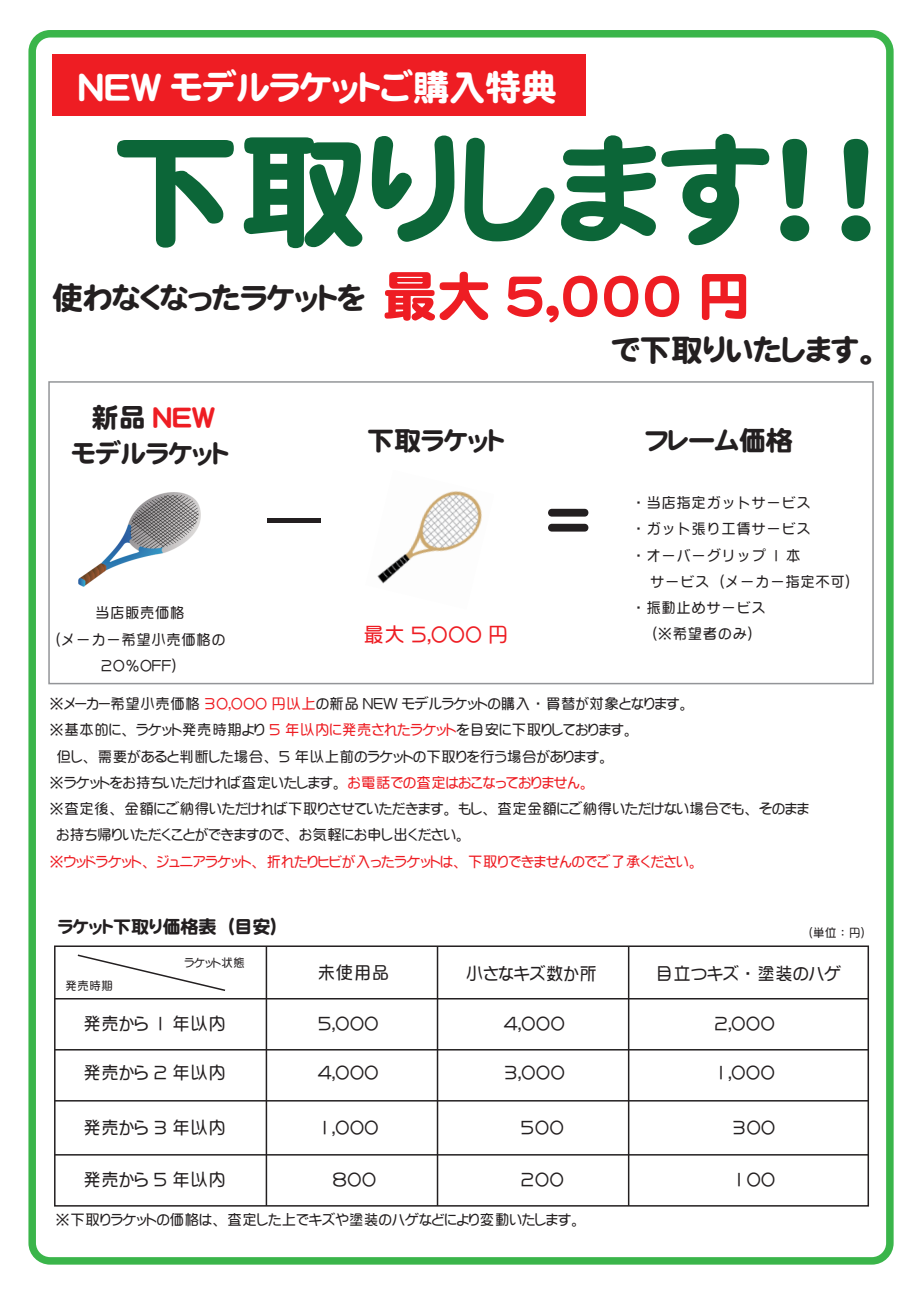
<style>
.page{position:relative;width:919px;height:1289px;background:#fff}
.page>*{position:absolute;margin:0;border:0;box-sizing:border-box;transform-origin:0 0}
.t1{font:127.5px "DF Maru Gothic SB WING RKSJ H";color:#0c6638}
.t2{font:54px "DFPOP Mix W4 WINP RKSJ H";color:#231f20}
.t3{font:54px "DF Maru Gothic SB WING RKSJ H";color:#231f20}
.t4{font:36px "DF Maru Gothic SB WING RKSJ H";color:#fff}
.t5{font:31.5px/51.4px "DF Maru Gothic SB WING RKSJ H";color:#231f20}
.t6{font:27px "DF Maru Gothic SB WING RKSJ H";color:#231f20}
.t7{font:27px "DF Maru Gothic SB WING RKSJ H";color:#ee1d23}
.t8{font:21px "DFPOP Mix W4 WINP RKSJ H";color:#ee1d23}
.t9{font:18px "DFPOP Mix W4 WING RKSJ H";color:#231f20}
.t10{font:18px "DF Maru Gothic SB WING RKSJ H";color:#231f20}
.t11{font:15px/26.2px "DFPOP Mix W4 WING RKSJ H";color:#231f20}
.t12{font:15px/26.2px "DFPOP Mix W4 WINP RKSJ H";color:#231f20}
.t13{font:15px "DFPOP Mix W4 WING RKSJ H";color:#ee1d23}
.t14{font:12px "DFPOP Mix W4 WING RKSJ H";color:#231f20}
.s1{font-size:54px;color:#ee1d23}
.s2{color:#231f20}
.s3{color:#ee1d23}
</style>
<div class="page">
<div style="left:52px;top:54px;width:533px;height:62px;background:#ee1d23"></div>
<img style="left:79px;top:493px;width:122px;height:93px">
<img style="left:377px;top:491px;width:105px;height:93px">
<div style="left:28px;top:30px;width:865px;height:1234px;border:8px solid #3ab54a;border-radius:18px"></div>
<div style="left:54px;top:945px;width:815px;height:261px;border:2px solid #231f20"></div>
<hr style="left:55px;top:998px;width:813px;height:1px;background:#231f20">
<hr style="left:55px;top:1049px;width:813px;height:1px;background:#231f20">
<hr style="left:55px;top:1100px;width:813px;height:1px;background:#231f20">
<hr style="left:55px;top:1154px;width:813px;height:1px;background:#231f20">
<hr style="left:266px;top:946px;width:1px;height:259px;background:#231f20">
<hr style="left:437px;top:946px;width:1px;height:259px;background:#231f20">
<hr style="left:628px;top:946px;width:1px;height:259px;background:#231f20">
<svg style="left:77px;top:954px;width:149px;height:37px"></svg>
<div style="left:48px;top:381px;width:825px;height:303px;border:2px solid #939598"></div>
<h3 class="t4" style="left:78px;top:69px;width:480px">NEW モデルラケットご購入特典</h3>
<h1 class="t1" style="left:112px;top:126px;width:783px">下取りします！！</h1>
<h3 class="t5" style="left:611px;top:273px;width:264px;text-indent:-560px">使わなくなったラケットを<span class="s1">最大 5,000 円<br></span>で下取りいたします。</h3>
<h3 class="t7" style="left:92px;top:403px;width:125px"><span class="s2">新品</span> NEW</h3>
<h3 class="t6" style="left:71px;top:439px;width:159px">モデルラケット</h3>
<h3 class="t6" style="left:645px;top:427px;width:149px">フレーム価格</h3>
<p class="t12" style="left:631px;top:490px;width:230px">・当店指定ガットサービス<br>・ガット張り工賃サービス<br>・オーバーグリップ 1 本<br>　サービス（メーカー指定不可）・振動止めサービス<br>　（※希望者のみ）</p>
<h3 class="t6" style="left:367px;top:427px;width:139px">下取ラケット</h3>
<h2 class="t3" style="left:547px;top:493px;width:44px">＝</h2>
<h2 class="t2" style="left:267px;top:493px;width:55px">―</h2>
<p class="t12" style="left:95px;top:600px;width:91px">当店販売価格</p>
<p class="t12" style="left:46px;top:626px;width:181px">（メーカー希望小売価格の</p>
<p class="t12" style="left:101px;top:653px;width:87px">20％OFF）</p>
<h3 class="t8" style="left:363px;top:623px;width:147px">最大 5,000 円</h3>
<p class="t11" style="left:49px;top:691px;width:761px">※メーカー希望小売価格 <span class="s3">30,000 円以上</span>の新品 NEW モデルラケットの購入・買替が対象となります。<br>※基本的に、ラケット発売時期より <span class="s3">5 年以内に発売されたラケット</span>を目安に下取りしております。<br>　但し、需要があると判断した場合、 5 年以上前のラケットの下取りを行う場合があります。<br>※ラケットをお持ちいただければ査定いたします。<span class="s3">お電話での査定はおこなっておりません。<br></span>※査定後、金額にご納得いただければ下取りさせていただきます。もし、査定金額にご納得いただけない場合でも、そのまま　お持ち帰りいただくことができますので、お気軽にお申し出ください。</p>
<p class="t13" style="left:49px;top:853px;width:648px">※ウッドラケット、ジュニアラケット、折れたりヒビが入ったラケットは、下取りできませんのでご了承ください。</p>
<p class="t10" style="left:58px;top:917px;width:223px">ラケット下取り価格表（目安）</p>
<p class="t14" style="left:65px;top:980px;width:49px">発売時期</p>
<p class="t14" style="left:184px;top:956px;width:62px">ラケット状態</p>
<p class="t9" style="left:83px;top:1014px;width:144px">発売から 1 年以内</p>
<p class="t9" style="left:83px;top:1063px;width:144px">発売から 2 年以内</p>
<p class="t9" style="left:83px;top:1118px;width:144px">発売から 3 年以内</p>
<p class="t9" style="left:83px;top:1170px;width:144px">発売から 5 年以内</p>
<p class="t14" style="left:806px;top:926px;width:61px">（単位：円）</p>
<p class="t9" style="left:317px;top:963px;width:73px">未使用品</p>
<p class="t9" style="left:465px;top:964px;width:133px">小さなキズ数か所</p>
<p class="t9" style="left:655px;top:964px;width:188px">目立つキズ・塗装のハゲ</p>
<p class="t9" style="left:317px;top:1014px;width:63px">5,000</p>
<p class="t9" style="left:317px;top:1063px;width:63px">4,000</p>
<p class="t9" style="left:317px;top:1118px;width:63px">1,000</p>
<p class="t9" style="left:332px;top:1170px;width:45px">800</p>
<p class="t9" style="left:503px;top:1014px;width:63px">4,000</p>
<p class="t9" style="left:503px;top:1063px;width:63px">3,000</p>
<p class="t9" style="left:520px;top:1118px;width:45px">500</p>
<p class="t9" style="left:520px;top:1170px;width:45px">200</p>
<p class="t9" style="left:713px;top:1014px;width:63px">2,000</p>
<p class="t9" style="left:713px;top:1063px;width:63px">1,000</p>
<p class="t9" style="left:731px;top:1118px;width:45px">300</p>
<p class="t9" style="left:731px;top:1170px;width:45px">100</p>
<p class="t11" style="left:55px;top:1207px;width:525px">※下取りラケットの価格は、査定した上でキズや塗装のハゲなどにより変動いたします。</p>
</div>
